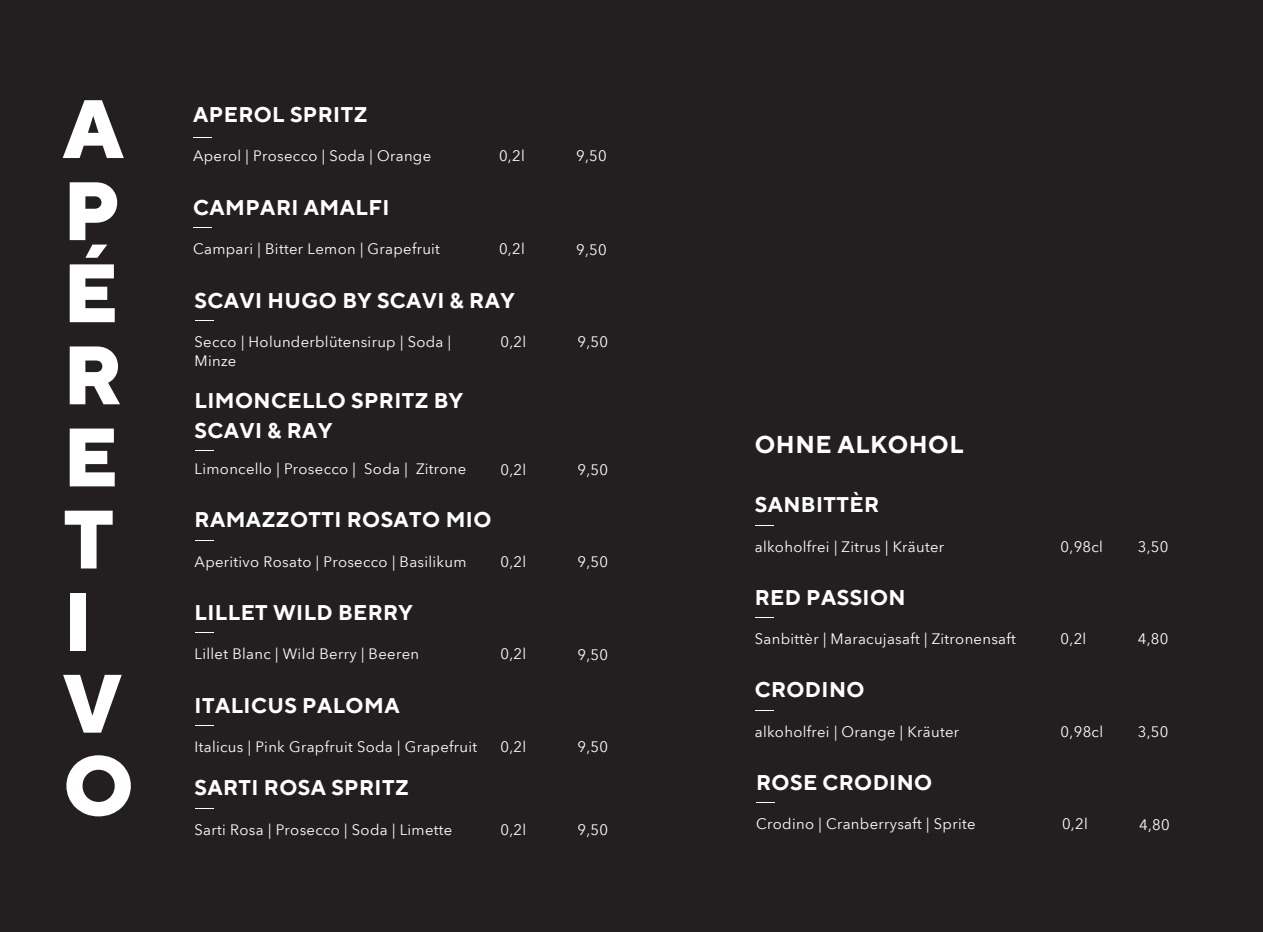
<style>
.page{position:relative;width:1263px;height:932px;background:#fff}
.page>*{position:absolute;margin:0;border:0;box-sizing:border-box;transform-origin:0 0}
.t1{font:800 82.5px/82.1px "TT Norms Pro";color:#fff}
.t2{font:700 24.3px "TT Norms Pro";letter-spacing:.02em;color:#fff}
.t3{font:700 21.3px/29.2px "TT Norms Pro";letter-spacing:.02em;color:#fff}
.t4{font:14.85px "Avenir Next Arabic";letter-spacing:.02em;color:#fff}
</style>
<div class="page">
<div style="left:0;top:0;width:1263px;height:931px;background:#231f20"></div>
<svg style="left:193px;top:227px;width:19px;height:1px"></svg>
<svg style="left:195px;top:632px;width:19px;height:1px"></svg>
<svg style="left:195px;top:725px;width:19px;height:1px"></svg>
<svg style="left:195px;top:320px;width:19px;height:1px"></svg>
<svg style="left:195px;top:450px;width:19px;height:1px"></svg>
<svg style="left:755px;top:525px;width:19px;height:1px"></svg>
<svg style="left:755px;top:617px;width:19px;height:1px"></svg>
<svg style="left:756px;top:802px;width:19px;height:1px"></svg>
<svg style="left:193px;top:137px;width:19px;height:1px"></svg>
<h1 class="t1" style="left:63px;top:91px;width:73px">A<br>P<br>É<br>R<br>E<br>T<br>I<br>V<br>O</h1>
<h3 class="t3" style="left:193px;top:100px;width:176px">APEROL SPRITZ</h3>
<p class="t4" style="left:499px;top:147px;width:27px">0,2l</p>
<p class="t4" style="left:193px;top:147px;width:239px">Aperol | Prosecco | Soda | Orange</p>
<p class="t4" style="left:576px;top:147px;width:32px">9,50</p>
<p class="t3" style="left:193px;top:194px;width:198px">CAMPARI AMALFI</p>
<h3 class="t4" style="left:193px;top:240px;width:248px">Campari | Bitter Lemon | Grapefruit</h3>
<p class="t4" style="left:499px;top:240px;width:27px">0,2l</p>
<h3 class="t4" style="left:576px;top:241px;width:32px">9,50</h3>
<p class="t3" style="left:195px;top:286px;width:321px">SCAVI HUGO BY SCAVI &amp; RAY</p>
<p class="t4" style="left:500px;top:333px;width:27px">0,2l</p>
<p class="t4" style="left:195px;top:333px;width:258px">Secco | Holunderblütensirup | Soda |</p>
<h3 class="t4" style="left:195px;top:352px;width:43px">Minze</h3>
<p class="t4" style="left:578px;top:333px;width:32px">9,50</p>
<p class="t3" style="left:195px;top:387px;width:270px">LIMONCELLO SPRITZ BY<br>SCAVI &amp; RAY</p>
<p class="t4" style="left:195px;top:460px;width:273px">Limoncello | Prosecco | Soda | Zitrone</p>
<p class="t4" style="left:500px;top:460px;width:27px">0,2l</p>
<h3 class="t4" style="left:578px;top:461px;width:32px">9,50</h3>
<p class="t3" style="left:195px;top:506px;width:298px">RAMAZZOTTI ROSATO MIO</p>
<p class="t4" style="left:500px;top:552px;width:27px">0,2l</p>
<p class="t4" style="left:195px;top:552px;width:273px">Aperitivo Rosato | Prosecco | Basilikum</p>
<p class="t4" style="left:578px;top:553px;width:32px">9,50</p>
<p class="t3" style="left:195px;top:598px;width:220px">LILLET WILD BERRY</p>
<h3 class="t4" style="left:500px;top:645px;width:27px">0,2l</h3>
<p class="t4" style="left:195px;top:645px;width:226px">Lillet Blanc | Wild Berry | Beeren</p>
<p class="t4" style="left:578px;top:645px;width:32px">9,50</p>
<h3 class="t3" style="left:195px;top:691px;width:207px">ITALICUS PALOMA</h3>
<p class="t4" style="left:195px;top:738px;width:284px">Italicus | Pink Grapfruit Soda | Grapefruit</p>
<p class="t4" style="left:500px;top:738px;width:27px">0,2l</p>
<p class="t4" style="left:578px;top:738px;width:32px">9,50</p>
<h3 class="t3" style="left:195px;top:774px;width:216px">SARTI ROSA SPRITZ</h3>
<p class="t4" style="left:195px;top:820px;width:259px">Sarti Rosa | Prosecco | Soda | Limette</p>
<p class="t4" style="left:500px;top:820px;width:27px">0,2l</p>
<p class="t4" style="left:578px;top:821px;width:32px">9,50</p>
<p class="t2" style="left:755px;top:429px;width:210px">OHNE ALKOHOL</p>
<h3 class="t3" style="left:755px;top:491px;width:126px">SANBITTÈR</h3>
<h2 class="t4" style="left:755px;top:538px;width:191px">alkoholfrei | Zitrus | Krä uter</h2>
<p class="t3" style="left:755px;top:583px;width:152px">RED PASSION</p>
<h3 class="t4" style="left:755px;top:630px;width:263px">Sanbittèr | Maracujasaft | Zitronensaft</h3>
<p class="t3" style="left:755px;top:676px;width:111px">CRODINO</p>
<p class="t4" style="left:755px;top:722px;width:206px">alkoholfrei | Orange | Kräuter</p>
<p class="t3" style="left:756px;top:768px;width:178px">ROSE CRODINO</p>
<p class="t4" style="left:756px;top:815px;width:221px">Crodino | Cranberrysaft | Sprite</p>
<p class="t4" style="left:1061px;top:538px;width:44px">0,98cl</p>
<h3 class="t4" style="left:1138px;top:538px;width:32px">3,50</h3>
<h3 class="t4" style="left:1061px;top:630px;width:27px">0,2l</h3>
<p class="t4" style="left:1138px;top:630px;width:32px">4,80</p>
<p class="t4" style="left:1061px;top:722px;width:44px">0,98cl</p>
<p class="t4" style="left:1138px;top:723px;width:32px">3,50</p>
<p class="t4" style="left:1062px;top:815px;width:27px">0,2l</p>
<p class="t4" style="left:1139px;top:815px;width:32px">4,80</p>
</div>
